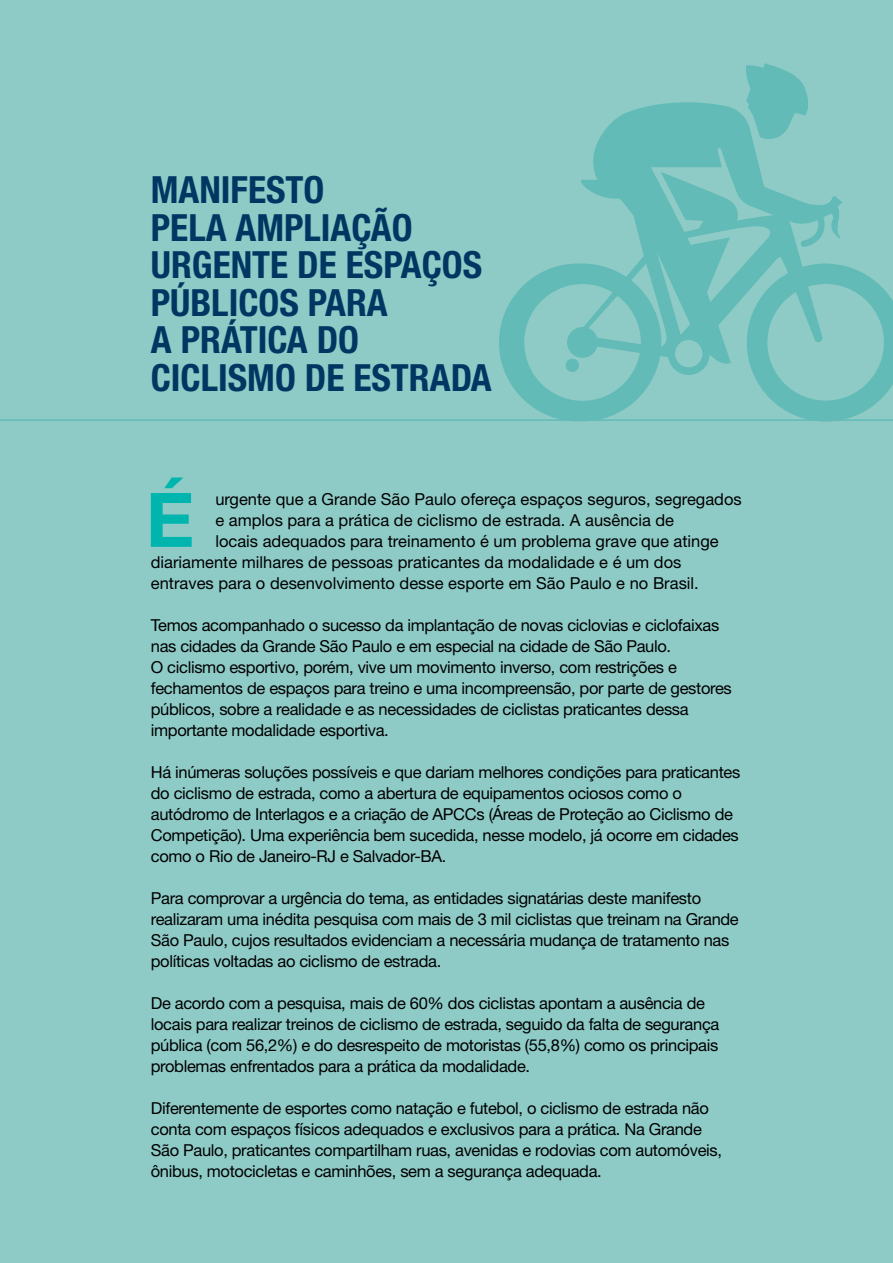
<style>
.page{position:relative;width:893px;height:1263px;background:#fff}
.page>*{position:absolute;margin:0;border:0;box-sizing:border-box;transform-origin:0 0}
.t1{font:700 75.3px "Helvetica Neue LT Std";color:#00b5ad}
.t2{font:700 condensed 37.5px/37.5px "Helvetica Neue LT Std";color:#003762}
.t3{font:16.5px/21px "Helvetica Neue LT Std";letter-spacing:-.02em;color:#000}
.t4{font:16.5px "Helvetica Neue LT Std";color:#000}
</style>
<div class="page">
<div style="left:0;top:0;width:893px;height:1262px;background:#8ecbc7"></div>
<svg style="left:499px;top:102px;width:394px;height:320px"></svg>
<svg style="left:565px;top:358px;width:15px;height:15px"></svg>
<svg style="left:746px;top:63px;width:64px;height:78px"></svg>
<hr style="left:0;top:419px;width:893px;height:2px;background:#62bbb6">
<h2 class="t2" style="left:151px;top:171px;width:342px">MANIFESTO<br>PELA AMPLIAÇÃO<br>URGENTE DE ESPAÇOS<br>PÚBLICOS PARA<br>A PRÁTICA DO<br>CICLISMO DE ESTRADA</h2>
<h1 class="t1" style="left:146px;top:473px;width:50px">É</h1>
<p class="t4" style="left:215px;top:489px;width:528px">urgente que a Grande São Paulo ofereça espaços seguros, segregados</p>
<p class="t4" style="left:215px;top:510px;width:460px">e amplos para a prática de ciclismo de estrada. A ausência de</p>
<p class="t4" style="left:215px;top:531px;width:505px">locais adequados para treinamento é um problema grave que atinge</p>
<p class="t4" style="left:151px;top:552px;width:532px">diariamente milhares de pessoas praticantes da modalidade e é um dos</p>
<p class="t4" style="left:151px;top:573px;width:549px">entraves para o desenvolvimento desse esporte em São Paulo e no Brasil.</p>
<p class="t3" style="left:151px;top:614px;width:582px">Temos acompanhado o sucesso da implantação de novas ciclovias e ciclofaixas nas cidades da Grande São Paulo e em especial na cidade de São Paulo.<br>O ciclismo esportivo, porém, vive um movimento inverso, com restrições e fechamentos de espaços para treino e uma incompreensão, por parte de gestores públicos, sobre a realidade e as necessidades de ciclistas praticantes dessa importante modalidade esportiva.</p>
<p class="t3" style="left:151px;top:761px;width:591px">Há inúmeras soluções possíveis e que dariam melhores condições para praticantes do ciclismo de estrada, como a abertura de equipamentos ociosos como o autódromo de Interlagos e a criação de APCCs (Áreas de Proteção ao Ciclismo de Competição). Uma experiência bem sucedida, nesse modelo, já ocorre em cidades como o Rio de Janeiro-RJ e Salvador-BA.</p>
<p class="t3" style="left:151px;top:887px;width:589px">Para comprovar a urgência do tema, as entidades signatárias deste manifesto realizaram uma inédita pesquisa com mais de 3 mil ciclistas que treinam na Grande São Paulo, cujos resultados evidenciam a necessária mudança de tratamento nas políticas voltadas ao ciclismo de estrada.</p>
<p class="t3" style="left:151px;top:992px;width:570px">De acordo com a pesquisa, mais de 60% dos ciclistas apontam a ausência de locais para realizar treinos de ciclismo de estrada, seguido da falta de segurança pública (com 56,2%) e do desrespeito de motoristas (55,8%) como os principais problemas enfrentados para a prática da modalidade.</p>
<p class="t3" style="left:151px;top:1097px;width:573px">Diferentemente de esportes como natação e futebol, o ciclismo de estrada não conta com espaços físicos adequados e exclusivos para a prática. Na Grande São Paulo, praticantes compartilham ruas, avenidas e rodovias com automóveis, ônibus, motocicletas e caminhões, sem a segurança adequada.</p>
</div>
